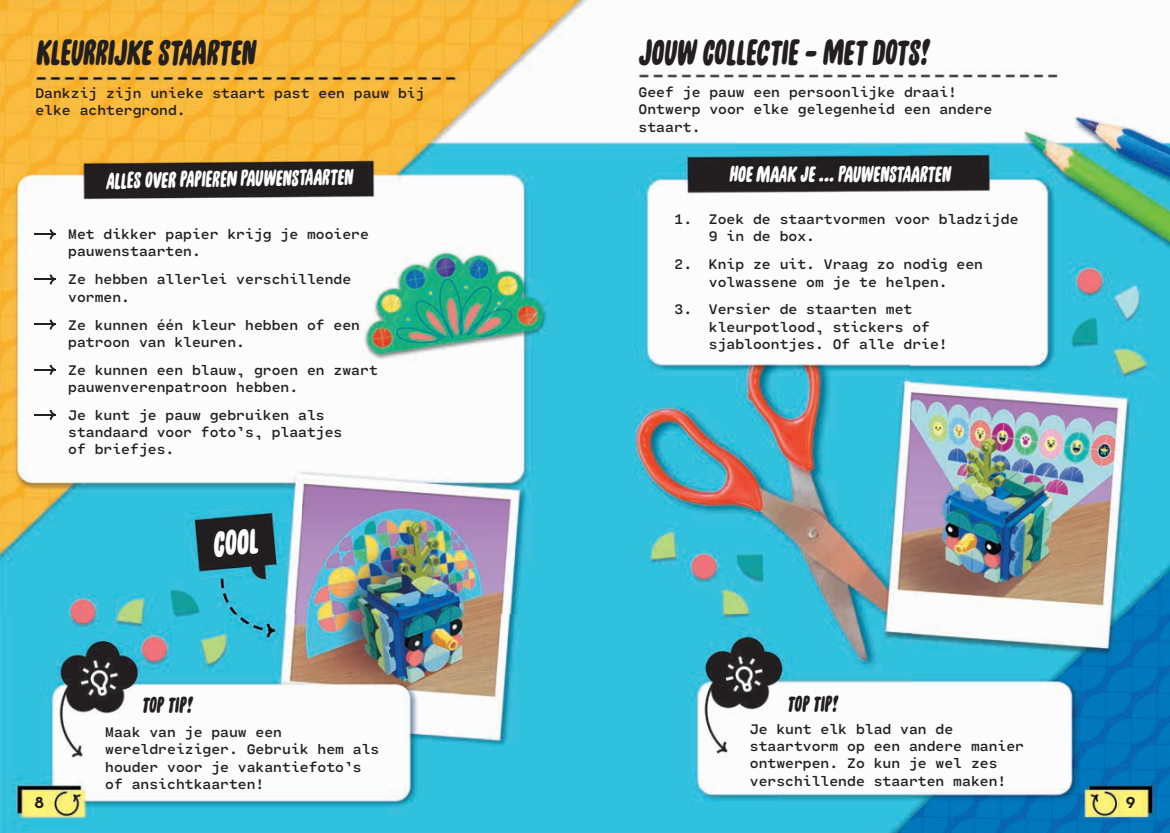
<style>
.page{position:relative;width:1170px;height:833px;background:#fff}
.page>*{position:absolute;margin:0;border:0;box-sizing:border-box;transform-origin:0 0}
.t1{font:37.5px "Unpack Fast";color:#231f20}
.t2{font:37.5px "Unpack Fast";color:#fcfcfc}
.t3{font:23.75px "Unpack Fast";color:#fcfcfc}
.t4{font:23.75px "Unpack Fast";color:#231f20}
.t5{font:600 14.38px/17.2px "Cartograph CF";color:#231f20}
</style>
<div class="page">
<img style="left:0;top:0;width:1169px;height:833px">
<hr style="left:34px;top:233px;width:21px;height:2px;background:#231f20">
<svg style="left:50px;top:229px;width:5px;height:10px"></svg>
<hr style="left:34px;top:278px;width:21px;height:2px;background:#231f20">
<svg style="left:50px;top:274px;width:5px;height:10px"></svg>
<hr style="left:34px;top:323px;width:21px;height:2px;background:#231f20">
<svg style="left:50px;top:320px;width:5px;height:9px"></svg>
<svg style="left:34px;top:365px;width:21px;height:10px"></svg>
<hr style="left:34px;top:414px;width:21px;height:2px;background:#231f20">
<svg style="left:50px;top:410px;width:5px;height:10px"></svg>
<svg style="left:35px;top:796px;width:9px;height:12px"></svg>
<svg style="left:1126px;top:796px;width:8px;height:11px"></svg>
<h1 class="t1" style="left:35px;top:33px;width:221px">KLEURRIJKE STAARTEN</h1>
<p class="t5" style="left:35px;top:85px;width:390px">Dankzij zijn unieke staart past een pauw bij elke achtergrond.</p>
<h2 class="t3" style="left:106px;top:168px;width:248px;rotate:-1deg">ALLES OVER PAPIEREN PAUWENSTAARTEN</h2>
<p class="t5" style="left:68px;top:227px;width:302px">Met dikker papier krijg je mooiere pauwenstaarten.</p>
<p class="t5" style="left:68px;top:272px;width:284px">Ze hebben allerlei verschillende vormen.</p>
<p class="t5" style="left:68px;top:317px;width:293px">Ze kunnen één kleur hebben of een patroon van kleuren.</p>
<p class="t5" style="left:68px;top:362px;width:311px">Ze kunnen een blauw, groen en zwart pauwenverenpatroon hebben.</p>
<p class="t5" style="left:68px;top:407px;width:276px">Je kunt je pauw gebruiken als standaard voor foto’s, plaatjes of briefjes.</p>
<h1 class="t2" style="left:210px;top:525px;width:47px;rotate:-5deg">COOL</h1>
<h2 class="t4" style="left:142px;top:693px;width:52px">TOP TIP!</h2>
<p class="t5" style="left:105px;top:724px;width:276px">Maak van je pauw een wereldreiziger. Gebruik hem als houder voor je vakantiefoto’s of ansichtkaarten!</p>
<h1 class="t1" style="left:638px;top:33px;width:292px">JOUW COLLECTIE – MET DOTS!</h1>
<p class="t5" style="left:638px;top:85px;width:355px">Geef je pauw een persoonlijke draai!<br>Ontwerp voor elke gelegenheid een andere staart.</p>
<h2 class="t3" style="left:729px;top:161px;width:223px">HOE MAAK JE ... PAUWENSTAARTEN</h2>
<p class="t5" style="left:708px;top:211px;width:311px;text-indent:-34px">1. Zoek de staartvormen voor bladzijde<br>9 in de box.</p>
<p class="t5" style="left:674px;top:257px;width:310px;text-align:center">2. Knip ze uit. Vraag zo nodig een volwassene om je te helpen.</p>
<p class="t5" style="left:708px;top:302px;width:240px;text-indent:-34px">3. Versier de staarten met kleurpotlood, stickers of sjabloontjes. Of alle drie!</p>
<h2 class="t4" style="left:787px;top:691px;width:52px">TOP TIP!</h2>
<p class="t5" style="left:749px;top:721px;width:276px">Je kunt elk blad van de staartvorm op een andere manier ontwerpen. Zo kun je wel zes verschillende staarten maken!</p>
</div>
